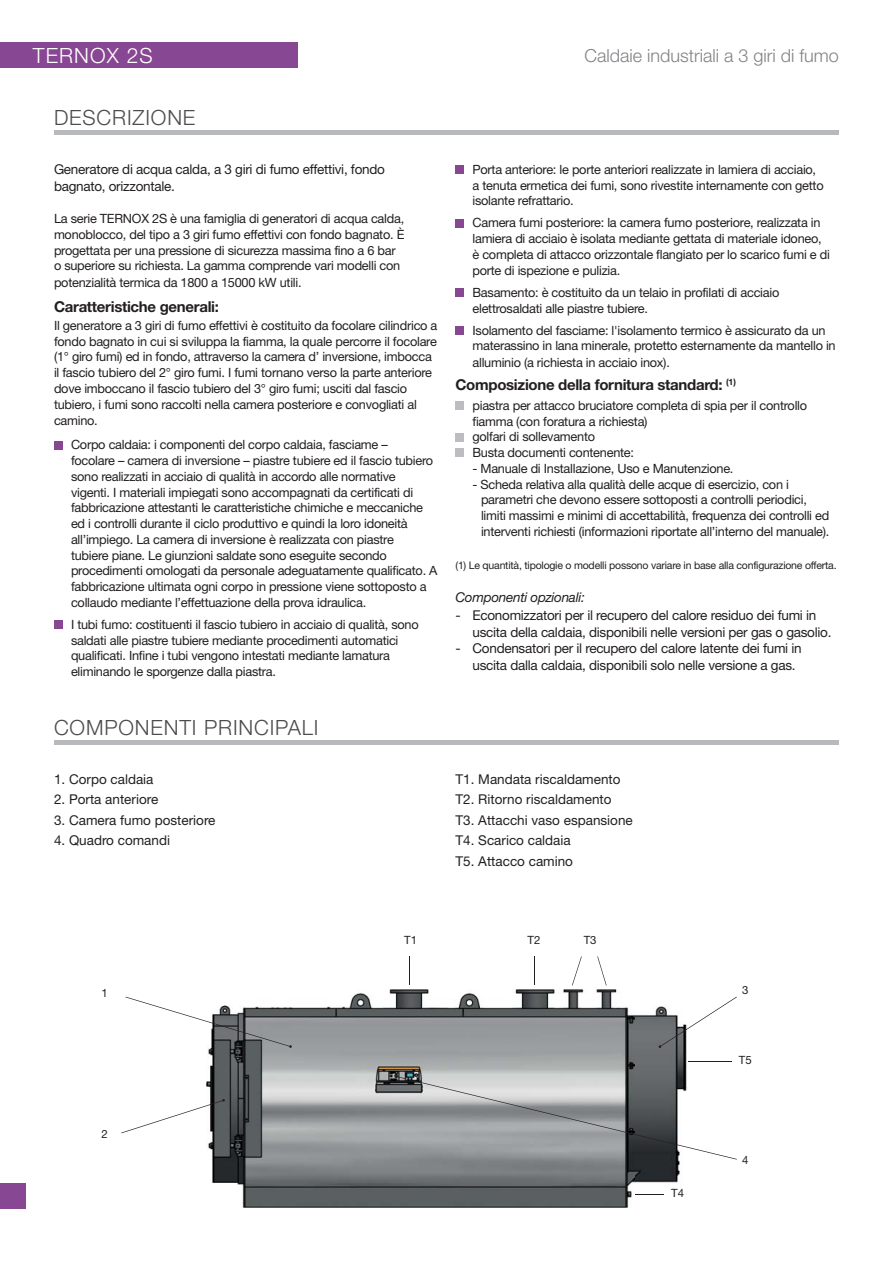
<style>
.page{position:relative;width:893px;height:1263px;background:#fff}
.page>*{position:absolute;margin:0;border:0;box-sizing:border-box;transform-origin:0 0}
.t1{font:300 21px "Helvetica Neue";letter-spacing:.04em;color:#4c4c4e}
.t2{font:300 21px "Helvetica Neue";letter-spacing:.05em;color:#fff}
.t3{font:300 18px "Helvetica Neue";color:#808285}
.t4{font:700 15px "Helvetica Neue";letter-spacing:-.02em;color:#231f20}
.t5{font:13.5px/16.5px "Helvetica Neue";letter-spacing:-.02em;color:#231f20}
.t6{font:13.5px/20.4px "Helvetica Neue";color:#231f20}
.t7{font:italic 13.5px "Helvetica Neue";letter-spacing:-.02em;color:#231f20}
.t8{font:12.75px/15.8px "Helvetica Neue";letter-spacing:-.02em;color:#231f20}
.t9{font:11.4px "Helvetica Neue";color:#231f20}
.t10{font:10.5px "Helvetica Neue";letter-spacing:-.02em;color:#231f20}
</style>
<div class="page">
<hr style="left:54px;top:131px;width:785px;height:4px;background:#b7b9bc">
<div style="left:0;top:42px;width:298px;height:26px;background:#884792"></div>
<img style="left:207px;top:989px;width:480px;height:218px">
<svg style="left:125px;top:997px;width:167px;height:51px"></svg>
<svg style="left:659px;top:997px;width:78px;height:51px"></svg>
<svg style="left:395px;top:1075px;width:342px;height:84px"></svg>
<svg style="left:121px;top:1099px;width:104px;height:34px"></svg>
<svg style="left:409px;top:956px;width:1px;height:29px"></svg>
<svg style="left:534px;top:956px;width:1px;height:29px"></svg>
<svg style="left:635px;top:1194px;width:29px;height:1px"></svg>
<hr style="left:688px;top:1061px;width:44px;height:1px;background:#231f20">
<svg style="left:597px;top:956px;width:10px;height:29px"></svg>
<svg style="left:572px;top:956px;width:10px;height:29px"></svg>
<hr style="left:54px;top:740px;width:785px;height:4px;background:#b7b9bc">
<div style="left:54px;top:441px;width:9px;height:8px;background:#884792"></div>
<div style="left:54px;top:620px;width:9px;height:9px;background:#884792"></div>
<div style="left:455px;top:165px;width:9px;height:9px;background:#884792"></div>
<div style="left:455px;top:219px;width:9px;height:8px;background:#884792"></div>
<div style="left:455px;top:288px;width:9px;height:9px;background:#884792"></div>
<div style="left:455px;top:326px;width:9px;height:9px;background:#884792"></div>
<div style="left:455px;top:401px;width:9px;height:9px;background:#bbbdc0"></div>
<div style="left:455px;top:433px;width:9px;height:8px;background:#bbbdc0"></div>
<div style="left:455px;top:449px;width:9px;height:8px;background:#bbbdc0"></div>
<div style="left:0;top:1183px;width:26px;height:26px;background:#884792"></div>
<h1 class="t2" style="left:33px;top:48px;width:121px">TERNOX 2S</h1>
<h2 class="t3" style="left:585px;top:49px;width:256px">Caldaie industriali a 3 giri di fumo</h2>
<h1 class="t1" style="left:54px;top:110px;width:143px">DESCRIZIONE</h1>
<p class="t5" style="left:54px;top:163px;width:332px">Generatore di acqua calda, a 3 giri di fumo effettivi, fondo bagnato, orizzontale.</p>
<p class="t8" style="left:54px;top:212px;width:352px">La serie TERNOX 2S è una famiglia di generatori di acqua calda, monoblocco, del tipo a 3 giri fumo effettivi con fondo bagnato. È progettata per una pressione di sicurezza massima fino a 6 bar o superiore su richiesta. La gamma comprende vari modelli con potenzialità termica da 1800 a 15000 kW utili.</p>
<p class="t4" style="left:54px;top:301px;width:166px">Caratteristiche generali:</p>
<p class="t8" style="left:54px;top:319px;width:385px">Il generatore a 3 giri di fumo effettivi è costituito da focolare cilindrico a fondo bagnato in cui si sviluppa la fiamma, la quale percorre il focolare (1° giro fumi) ed in fondo, attraverso la camera d’ inversione, imbocca il fascio tubiero del 2° giro fumi. I fumi tornano verso la parte anteriore dove imboccano il fascio tubiero del 3° giro fumi; usciti dal fascio tubiero, i fumi sono raccolti nella camera posteriore e convogliati al camino.</p>
<p class="t8" style="left:71px;top:438px;width:368px">Corpo caldaia: i componenti del corpo caldaia, fasciame –<br>focolare – camera di inversione – piastre tubiere ed il fascio tubiero sono realizzati in acciaio di qualità in accordo alle normative vigenti. I materiali impiegati sono accompagnati da certificati di fabbricazione attestanti le caratteristiche chimiche e meccaniche ed i controlli durante il ciclo produttivo e quindi la loro idoneità all’impiego. La camera di inversione è realizzata con piastre<br>tubiere piane. Le giunzioni saldate sono eseguite secondo procedimenti omologati da personale adeguatamente qualificato. A fabbricazione ultimata ogni corpo in pressione viene sottoposto a collaudo mediante l’effettuazione della prova idraulica.</p>
<p class="t8" style="left:71px;top:618px;width:349px">I tubi fumo: costituenti il fascio tubiero in acciaio di qualità, sono saldati alle piastre tubiere mediante procedimenti automatici qualificati. Infine i tubi vengono intestati mediante lamatura eliminando le sporgenze dalla piastra.</p>
<h1 class="t1" style="left:54px;top:720px;width:266px">COMPONENTI PRINCIPALI</h1>
<p class="t6" style="left:54px;top:770px;width:101px">1. Corpo caldaia</p>
<p class="t6" style="left:54px;top:791px;width:106px">2. Porta anteriore</p>
<p class="t6" style="left:54px;top:811px;width:163px">3. Camera fumo posteriore</p>
<p class="t6" style="left:54px;top:831px;width:118px">4. Quadro comandi</p>
<p class="t8" style="left:472px;top:163px;width:353px">Porta anteriore: le porte anteriori realizzate in lamiera di acciaio, a tenuta ermetica dei fumi, sono rivestite internamente con getto isolante refrattario.</p>
<p class="t8" style="left:472px;top:216px;width:359px">Camera fumi posteriore: la camera fumo posteriore, realizzata in lamiera di acciaio è isolata mediante gettata di materiale idoneo, è completa di attacco orizzontale flangiato per lo scarico fumi e di porte di ispezione e pulizia.</p>
<p class="t8" style="left:472px;top:286px;width:308px">Basamento: è costituito da un telaio in profilati di acciaio elettrosaldati alle piastre tubiere.</p>
<p class="t8" style="left:472px;top:323px;width:365px">Isolamento del fasciame: l'isolamento termico è assicurato da un materassino in lana minerale, protetto esternamente da mantello in alluminio (a richiesta in acciaio inox).</p>
<p class="t4" style="left:455px;top:379px;width:282px">Composizione della fornitura standard: <sup>(1)</sup></p>
<p class="t8" style="left:472px;top:399px;width:336px">piastra per attacco bruciatore completa di spia per il controllo fiamma (con foratura a richiesta)<br>golfari di sollevamento<br>Busta documenti contenente:</p>
<p class="t8" style="left:472px;top:462px;width:263px">- Manuale di Installazione, Uso e Manutenzione.</p>
<p class="t8" style="left:481px;top:477px;width:350px;text-indent:-9px">- Scheda relativa alla qualità delle acque di esercizio, con i parametri che devono essere sottoposti a controlli periodici, limiti massimi e minimi di accettabilità, frequenza dei controlli ed interventi richiesti (informazioni riportate all’interno del manuale).</p>
<p class="t10" style="left:455px;top:561px;width:383px">(1) Le quantità, tipologie o modelli possono variare in base alla configurazione offerta.</p>
<p class="t7" style="left:455px;top:592px;width:131px">Componenti opzionali:</p>
<p class="t5" style="left:472px;top:609px;width:360px;text-indent:-17px">- Economizzatori per il recupero del calore residuo dei fumi in uscita della caldaia, disponibili nelle versioni per gas o gasolio.</p>
<p class="t5" style="left:472px;top:642px;width:331px;text-indent:-17px">- Condensatori per il recupero del calore latente dei fumi in uscita dalla caldaia, disponibili solo nelle versione a gas.</p>
<p class="t6" style="left:455px;top:770px;width:179px">T1. Mandata riscaldamento<br>T2. Ritorno riscaldamento<br>T3. Attacchi vaso espansione<br>T4. Scarico caldaia<br>T5. Attacco camino</p>
<p class="t9" style="left:101px;top:989px;width:8px">1</p>
<p class="t9" style="left:101px;top:1130px;width:8px">2</p>
<p class="t9" style="left:404px;top:936px;width:14px">T1</p>
<p class="t9" style="left:528px;top:936px;width:14px">T2</p>
<p class="t9" style="left:584px;top:936px;width:14px">T3</p>
<p class="t9" style="left:671px;top:1189px;width:14px">T4</p>
<p class="t9" style="left:742px;top:985px;width:8px">3</p>
<p class="t9" style="left:739px;top:1056px;width:14px">T5</p>
<p class="t9" style="left:742px;top:1156px;width:8px">4</p>
</div>
